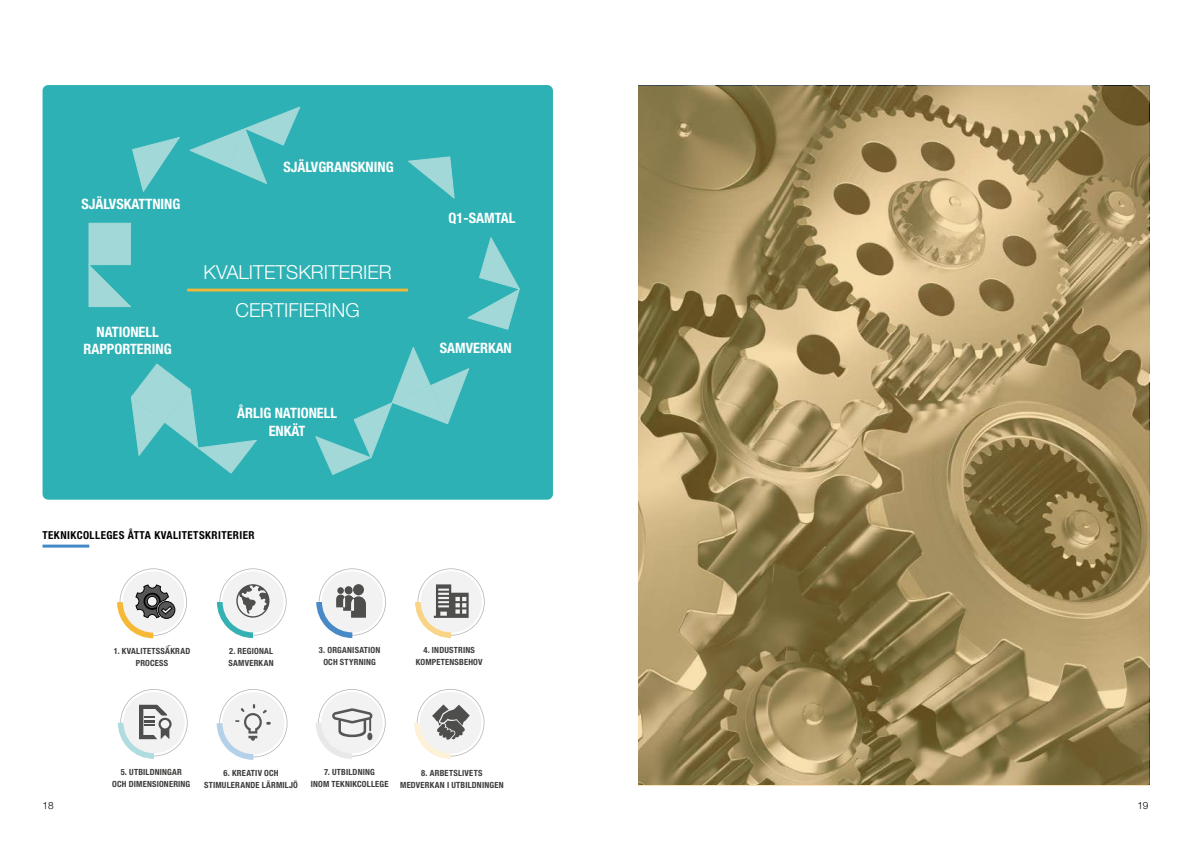
<style>
.page{position:relative;width:1191px;height:842px;background:#fff}
.page>*{position:absolute;margin:0;border:0;box-sizing:border-box;transform-origin:0 0}
.t1{font:300 19.3px/38.2px "Helvetica Neue LT Pro";color:#fff;text-align:center}
.t2{font:700 condensed 14.3px/17.2px "Helvetica Neue LT Pro";color:#fff;text-align:center}
.t3{font:700 condensed 11px "Helvetica Neue LT Std";letter-spacing:.04em;color:#000}
.t4{font:300 10px "Helvetica Neue LT Std";color:#000}
.t5{font:700 condensed 9px/10.8px "Helvetica Neue LT Pro";letter-spacing:.025em;color:#565656}
.t6{font:700 condensed 8.9px/10.7px "Helvetica Neue LT Pro";letter-spacing:.025em;color:#565656;text-align:center}
.t7{font:700 condensed 8.5px/12px "Helvetica Neue LT Pro";letter-spacing:.025em;color:#3c3c3b;text-align:center}
</style>
<div class="page">
<div style="left:43px;top:85px;width:510px;height:415px;background:#2db1b4;border-radius:6px"></div>
<svg style="left:315px;top:347px;width:154px;height:128px"></svg>
<svg style="left:88px;top:222px;width:43px;height:85px"></svg>
<svg style="left:130px;top:363px;width:127px;height:111px"></svg>
<svg style="left:132px;top:137px;width:48px;height:55px"></svg>
<svg style="left:189px;top:106px;width:112px;height:78px"></svg>
<svg style="left:467px;top:237px;width:53px;height:93px"></svg>
<svg style="left:408px;top:156px;width:47px;height:43px"></svg>
<hr style="left:187px;top:289px;width:221px;height:2px;background:#f3b837">
<hr style="left:43px;top:545px;width:46px;height:3px;background:#4389c6">
<svg style="left:638px;top:86px;width:510px;height:699px"></svg>
<svg style="left:117px;top:568px;width:70px;height:70px"></svg>
<svg style="left:217px;top:568px;width:69px;height:70px"></svg>
<svg style="left:316px;top:568px;width:70px;height:70px"></svg>
<svg style="left:415px;top:568px;width:70px;height:70px"></svg>
<svg style="left:118px;top:689px;width:70px;height:70px"></svg>
<svg style="left:217px;top:689px;width:70px;height:71px"></svg>
<svg style="left:316px;top:689px;width:70px;height:70px"></svg>
<svg style="left:414px;top:689px;width:70px;height:70px"></svg>
<h2 class="t2" style="left:81px;top:195px;width:101px">SJÄLVSKATTNING</h2>
<h2 class="t2" style="left:84px;top:323px;width:89px">NATIONELL<br>RAPPORTERING</h2>
<h2 class="t2" style="left:283px;top:158px;width:112px">SJÄLVGRANSKNING</h2>
<h1 class="t1" style="left:203px;top:253px;width:190px">KVALITETSKRITERIER<br>CERTIFIERING</h1>
<h2 class="t2" style="left:237px;top:405px;width:101px">ÅRLIG NATIONELL<br>ENKÄT</h2>
<p class="t3" style="left:43px;top:528px;width:213px">TEKNIKCOLLEGES ÅTTA KVALITETSKRITERIER</p>
<h2 class="t2" style="left:448px;top:209px;width:68px">Q1-SAMTAL</h2>
<h2 class="t2" style="left:440px;top:339px;width:74px">SAMVERKAN</h2>
<p class="t6" style="left:114px;top:645px;width:80px">1. KVALITETSSÄKRAD<br>PROCESS</p>
<p class="t6" style="left:230px;top:645px;width:48px;text-align:left">2. REGIONAL<br>SAMVERKAN</p>
<p class="t6" style="left:320px;top:645px;width:66px">3. ORGANISATION<br>OCH STYRNING</p>
<p class="t6" style="left:418px;top:645px;width:72px">4. INDUSTRINS<br>KOMPETENSBEHOV</p>
<p class="t7" style="left:114px;top:645px;width:78px">1. KVALITETSSÄKRAD<br>PROCESS</p>
<p class="t7" style="left:228px;top:644px;width:47px;text-align:left">2. REGIONAL<br>SAMVERKAN</p>
<p class="t7" style="left:319px;top:644px;width:63px">3. ORGANISATION<br>OCH STYRNING</p>
<p class="t7" style="left:416px;top:643px;width:68px">4. INDUSTRINS<br>KOMPETENSBEHOV</p>
<p class="t6" style="left:112px;top:766px;width:84px">5. UTBILDNINGAR<br>OCH DIMENSIONERING</p>
<p class="t5" style="left:224px;top:767px;width:60px">6. KREATIV OCH<br>STIMULERANDE</p>
<p class="t6" style="left:311px;top:766px;width:84px">7. UTBILDNING<br>INOM TEKNIKCOLLEGE</p>
<p class="t5" style="left:418px;top:766px;width:65px;text-align:center">8. ARBETSLIVETS<br>MEDVERKAN I</p>
<p class="t7" style="left:112px;top:766px;width:80px">5. UTBILDNINGAR<br>OCH DIMENSIONERING</p>
<p class="t7" style="left:204px;top:766px;width:95px">6. KREATIV OCH<br>STIMULERANDE LÄRMILJÖ</p>
<p class="t7" style="left:311px;top:766px;width:79px">7. UTBILDNING<br>INOM TEKNIKCOLLEGE</p>
<p class="t7" style="left:400px;top:766px;width:105px">8. ARBETSLIVETS<br>MEDVERKAN I UTBILDNINGEN</p>
<p class="t4" style="left:43px;top:800px;width:13px">18</p>
<p class="t4" style="left:1137px;top:800px;width:13px">19</p>
</div>
